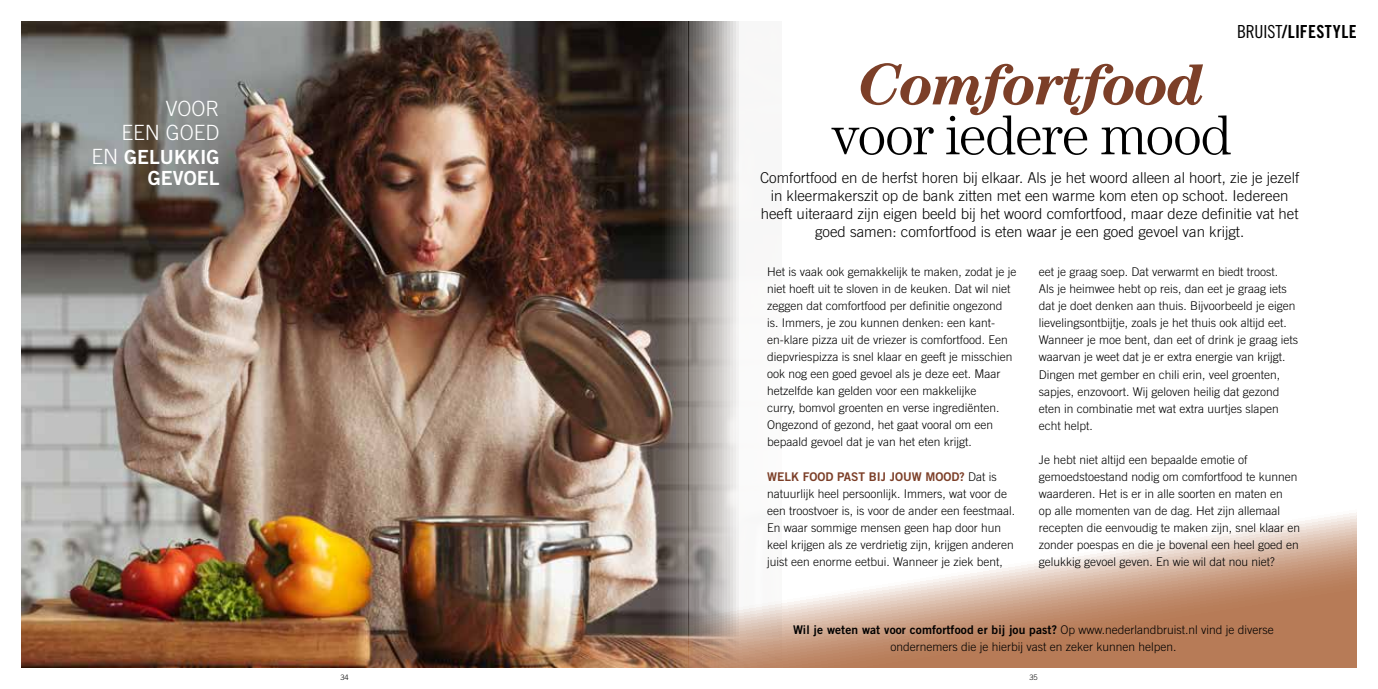
<style>
.page{position:relative;width:1378px;height:689px;background:#fff}
.page>*{position:absolute;margin:0;border:0;box-sizing:border-box;transform-origin:0 0}
.t1{font:italic 700 59.1px "Century Std";letter-spacing:-.03em;color:#7c3f28}
.t2{font:300 56.4px "Century Std";letter-spacing:-.03em;color:#000}
.t3{font:300 21px/24px "Trade Gothic LT Std";color:#fff;text-align:right}
.t4{font:19.5px/21px "Trade Gothic LT Std Bd 2";color:#fff;text-align:right}
.t5{font:18px "Trade Gothic LT Std Bd Cn 20";letter-spacing:.02em;color:#000}
.t6{font:300 15px/18px "Trade Gothic LT Std";color:#000;text-align:center}
.t7{font:300 12px/17px "Trade Gothic LT Std";color:#000}
.t8{font:12px "Trade Gothic LT Std Bd 2";letter-spacing:.01em;color:#000}
.t9{font:12px "Trade Gothic LT Std Bd 2";color:#7c3f28}
.t10{font:300 7.5px "Trade Gothic LT Std";color:#000}
.s1{font-family:"Trade Gothic LT Std";font-weight:300;font-size:21px}
.s2{font-family:"Trade Gothic LT Std Cn 18"}
.s3{font-family:"Trade Gothic LT Std";font-weight:300;color:#000}
.s4{font-family:"Trade Gothic LT Std";font-weight:300}
</style>
<div class="page">
<img style="left:21px;top:21px;width:668px;height:647px">
<svg style="left:689px;top:21px;width:667px;height:647px"></svg>
<h3 class="t3" style="left:121px;top:96px;width:100px">VOOR<br>EEN GOED</h3>
<h3 class="t4" style="left:91px;top:146px;width:130px"><span class="s1">EN</span> GELUKKIG<br>GEVOEL</h3>
<h3 class="t5" style="left:1237px;top:21px;width:121px"><span class="s2">BRUIST</span>/LIFESTYLE</h3>
<h1 class="t1" style="left:858px;top:50px;width:348px">Comfortfood</h1>
<h2 class="t2" style="left:832px;top:103px;width:401px">voor iedere mood</h2>
<p class="t6" style="left:760px;top:168px;width:540px">Comfortfood en de herfst horen bij elkaar. Als je het woord alleen al hoort, zie je jezelf in kleermakerszit op de bank zitten met een warme kom eten op schoot. Iedereen heeft uiteraard zijn eigen beeld bij het woord comfortfood, maar deze definitie vat het goed samen: comfortfood is eten waar je een goed gevoel van krijgt.</p>
<p class="t7" style="left:1039px;top:263px;width:261px">eet je graag soep. Dat verwarmt en biedt troost.<br>Als je heimwee hebt op reis, dan eet je graag iets dat je doet denken aan thuis. Bijvoorbeeld je eigen lievelingsontbijtje, zoals je het thuis ook altijd eet.<br>Wanneer je moe bent, dan eet of drink je graag iets waarvan je weet dat je er extra energie van krijgt.<br>Dingen met gember en chili erin, veel groenten, sapjes, enzovoort. Wij geloven heilig dat gezond eten in combinatie met wat extra uurtjes slapen echt helpt.</p>
<p class="t7" style="left:1039px;top:451px;width:263px">Je hebt niet altijd een bepaalde emotie of gemoedstoestand nodig om comfortfood te kunnen waarderen. Het is er in alle soorten en maten en<br>op alle momenten van de dag. Het zijn allemaal recepten die eenvoudig te maken zijn, snel klaar en zonder poespas en die je bovenal een heel goed en gelukkig gevoel geven. En wie wil dat nou niet?</p>
<p class="t7" style="left:767px;top:263px;width:251px">Het is vaak ook gemakkelijk te maken, zodat je je niet hoeft uit te sloven in de keuken. Dat wil niet zeggen dat comfortfood per definitie ongezond is. Immers, je zou kunnen denken: een kant&shy;en-klare pizza uit de vriezer is comfortfood. Een diepvriespizza is snel klaar en geeft je misschien ook nog een goed gevoel als je deze eet. Maar hetzelfde kan gelden voor een makkelijke<br>curry, bomvol groenten en verse ingrediënten.<br>Ongezond of gezond, het gaat vooral om een bepaald gevoel dat je van het eten krijgt.</p>
<p class="t9" style="left:767px;top:469px;width:231px">WELK FOOD PAST BIJ JOUW MOOD? <span class="s3">Dat is</span></p>
<p class="t7" style="left:767px;top:484px;width:250px">natuurlijk heel persoonlijk. Immers, wat voor de een troostvoer is, is voor de ander een feestmaal.<br>En waar sommige mensen geen hap door hun keel krijgen als ze verdrietig zijn, krijgen anderen juist een enorme eetbui. Wanneer je ziek bent,</p>
<p class="t8" style="left:793px;top:622px;width:482px">Wil je weten wat voor comfortfood er bij jou past? <span class="s4">Op www.nederlandbruist.nl vind je diverse</span></p>
<p class="t7" style="left:890px;top:638px;width:288px">ondernemers die je hierbij vast en zeker kunnen helpen.</p>
<p class="t10" style="left:340px;top:672px;width:10px">34</p>
<p class="t10" style="left:1029px;top:672px;width:10px">35</p>
</div>
